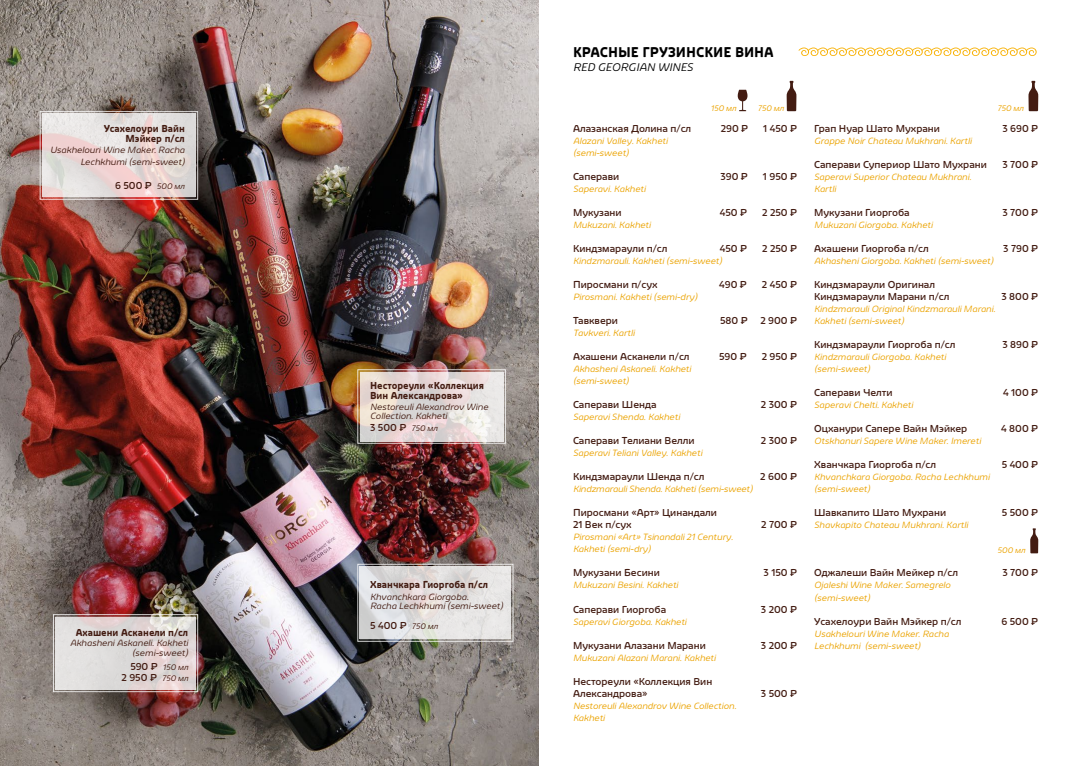
<style>
.page{position:relative;width:1078px;height:766px;background:#fff}
.page>*{position:absolute;margin:0;border:0;box-sizing:border-box;transform-origin:0 0}
.t1{font:700 14px "Hachoipury";color:#000}
.t2{font:italic 300 11px "Hachoipury";color:#000}
.t3{font:10px/12px "Hachoipury";color:#431c12}
.t4{font:700 10px/10px "Hachoipury";color:#431c12;text-align:right}
.t5{font:italic 300 9px/12px "Hachoipury";color:#eba300}
.t6{font:italic 300 9px/9px "Hachoipury";color:#431c12;text-align:right}
.t7{font:italic 300 8px "Hachoipury";color:#eba300}
.t8{font:italic 300 8px "Hachoipury";color:#431c12}
.s1{font-weight:300;font-style:italic;font-size:8px}
.s2{font-weight:400;font-style:normal;font-size:10px}
</style>
<div class="page">
<img style="left:0;top:0;width:539px;height:765px">
<svg style="left:786px;top:81px;width:10px;height:30px"></svg>
<svg style="left:737px;top:90px;width:10px;height:21px"></svg>
<svg style="left:1028px;top:81px;width:10px;height:30px"></svg>
<svg style="left:1030px;top:528px;width:8px;height:25px"></svg>
<svg style="left:798px;top:47px;width:238px;height:9px"></svg>
<svg style="left:39px;top:111px;width:159px;height:89px;background:#e3d5d3"></svg>
<div style="left:42px;top:114px;width:153px;height:83px;border:2px solid #fff"></div>
<svg style="left:53px;top:613px;width:145px;height:79px;background:#d8d0cf"></svg>
<div style="left:56px;top:616px;width:139px;height:73px;border:2px solid #fff"></div>
<svg style="left:357px;top:369px;width:149px;height:75px;background:#e0d3cf"></svg>
<div style="left:360px;top:372px;width:143px;height:69px;border:2px solid #fff"></div>
<svg style="left:357px;top:563px;width:156px;height:79px;background:#d8d6d5"></svg>
<div style="left:360px;top:566px;width:151px;height:73px;border:2px solid #fff"></div>
<p class="t4" style="left:104px;top:124px;width:82px">Усахелоури Вайн<br>Мэйкер п/сл</p>
<p class="t6" style="left:50px;top:145px;width:136px;line-height:11px">Usakhelouri Wine Maker. Racha<br>Lechkhumi (semi-sweet)</p>
<p class="t3" style="left:115px;top:179px;width:71px">6 500 ¤ <span class="s1">500 мл</span></p>
<p class="t4" style="left:76px;top:627px;width:114px">Ахашени Асканели п/сл</p>
<p class="t6" style="left:70px;top:638px;width:120px;line-height:10px">Akhasheni Askaneli. Kakheti (semi-sweet)</p>
<p class="t8" style="left:130px;top:662px;width:59px"><span class="s2">590 ¤</span> 150 мл</p>
<p class="t3" style="left:121px;top:671px;width:68px">2 950 ¤ <span class="s1">750 мл</span></p>
<p class="t4" style="left:370px;top:380px;width:115px;text-align:left">Нестореули «Коллекция<br>Вин Александрова»</p>
<p class="t6" style="left:370px;top:403px;width:120px;text-align:left">Nestoreuli Alexandrov Wine<br>Collection. Kakheti</p>
<p class="t3" style="left:370px;top:421px;width:69px">3 500 ¤ <span class="s1">750 мл</span></p>
<p class="t4" style="left:370px;top:579px;width:119px">Хванчкара Гиоргоба п/сл</p>
<p class="t6" style="left:370px;top:592px;width:135px;text-align:left">Khvanchkara Giorgoba.<br>Racha Lechkhumi (semi-sweet)</p>
<p class="t3" style="left:370px;top:619px;width:69px">5 400 ¤ <span class="s1">750 мл</span></p>
<h1 class="t1" style="left:573px;top:44px;width:202px">КРАСНЫЕ ГРУЗИНСКИЕ ВИНА</h1>
<p class="t2" style="left:573px;top:61px;width:122px">RED GEORGIAN WINES</p>
<p class="t7" style="left:710px;top:104px;width:27px">150 мл</p>
<p class="t7" style="left:757px;top:104px;width:28px">750 мл</p>
<p class="t7" style="left:997px;top:104px;width:28px">750 мл</p>
<p class="t3" style="left:573px;top:123px;width:120px">Алазанская Долина п/сл</p>
<p class="t3" style="left:720px;top:123px;width:29px">290 ¤</p>
<p class="t3" style="left:763px;top:123px;width:35px">1 450 ¤</p>
<p class="t5" style="left:573px;top:135px;width:96px">Alazani Valley. Kakheti (semi-sweet)</p>
<p class="t3" style="left:573px;top:171px;width:48px">Саперави</p>
<p class="t3" style="left:720px;top:171px;width:29px">390 ¤</p>
<p class="t3" style="left:762px;top:171px;width:36px">1 950 ¤</p>
<p class="t5" style="left:573px;top:183px;width:74px">Saperavi. Kakheti</p>
<p class="t3" style="left:573px;top:207px;width:50px">Мукузани</p>
<p class="t3" style="left:719px;top:207px;width:29px">450 ¤</p>
<p class="t3" style="left:762px;top:207px;width:36px">2 250 ¤</p>
<p class="t5" style="left:573px;top:219px;width:79px">Mukuzani. Kakheti</p>
<p class="t3" style="left:573px;top:243px;width:96px">Киндзмараули п/сл</p>
<p class="t3" style="left:719px;top:243px;width:29px">450 ¤</p>
<p class="t3" style="left:762px;top:243px;width:36px">2 250 ¤</p>
<p class="t5" style="left:573px;top:255px;width:151px">Kindzmarauli. Kakheti (semi-sweet)</p>
<p class="t3" style="left:573px;top:279px;width:86px">Пиросмани п/сух</p>
<p class="t3" style="left:719px;top:279px;width:29px">490 ¤</p>
<p class="t3" style="left:761px;top:279px;width:37px">2 450 ¤</p>
<p class="t5" style="left:573px;top:291px;width:126px">Pirosmani. Kakheti (semi-dry)</p>
<p class="t3" style="left:573px;top:315px;width:46px">Тавквери</p>
<p class="t3" style="left:720px;top:315px;width:29px">580 ¤</p>
<p class="t3" style="left:760px;top:315px;width:38px">2 900 ¤</p>
<p class="t5" style="left:573px;top:327px;width:63px">Tavkveri. Kartli</p>
<p class="t3" style="left:573px;top:351px;width:118px">Ахашени Асканели п/сл</p>
<p class="t3" style="left:719px;top:351px;width:29px">590 ¤</p>
<p class="t3" style="left:761px;top:351px;width:37px">2 950 ¤</p>
<p class="t5" style="left:573px;top:363px;width:120px">Akhasheni Askaneli. Kakheti (semi-sweet)</p>
<p class="t3" style="left:573px;top:399px;width:85px">Саперави Шенда</p>
<p class="t3" style="left:760px;top:399px;width:38px">2 300 ¤</p>
<p class="t5" style="left:573px;top:411px;width:108px">Saperavi Shenda. Kakheti</p>
<p class="t3" style="left:573px;top:435px;width:123px">Саперави Телиани Велли</p>
<p class="t3" style="left:760px;top:435px;width:38px">2 300 ¤</p>
<p class="t5" style="left:573px;top:447px;width:131px">Saperavi Teliani Valley. Kakheti</p>
<p class="t3" style="left:573px;top:471px;width:133px">Киндзмараули Шенда п/сл</p>
<p class="t3" style="left:760px;top:471px;width:38px">2 600 ¤</p>
<p class="t5" style="left:573px;top:483px;width:181px">Kindzmarauli Shenda. Kakheti (semi-sweet)</p>
<p class="t3" style="left:573px;top:507px;width:145px">Пиросмани «Арт» Цинандали<br>21 Век п/сух</p>
<p class="t3" style="left:761px;top:519px;width:37px">2 700 ¤</p>
<p class="t5" style="left:573px;top:531px;width:161px">Pirosmani «Art» Tsinandali 21 Century.<br>Kakheti (semi-dry)</p>
<p class="t3" style="left:573px;top:567px;width:88px">Мукузани Бесини</p>
<p class="t3" style="left:763px;top:567px;width:35px">3 150 ¤</p>
<p class="t5" style="left:573px;top:579px;width:107px">Mukuzani Besini. Kakheti</p>
<p class="t3" style="left:573px;top:603px;width:95px">Саперави Гиоргоба</p>
<p class="t3" style="left:760px;top:603px;width:38px">3 200 ¤</p>
<p class="t5" style="left:573px;top:615px;width:115px">Saperavi Giorgoba. Kakheti</p>
<p class="t3" style="left:573px;top:639px;width:134px">Мукузани Алазани Марани</p>
<p class="t3" style="left:760px;top:639px;width:38px">3 200 ¤</p>
<p class="t5" style="left:573px;top:651px;width:144px">Mukuzani Alazani Marani. Kakheti</p>
<p class="t3" style="left:573px;top:675px;width:141px">Нестореули «Коллекция Вин<br>Александрова»</p>
<p class="t3" style="left:760px;top:687px;width:38px">3 500 ¤</p>
<p class="t5" style="left:573px;top:699px;width:165px">Nestoreuli Alexandrov Wine Collection.<br>Kakheti</p>
<p class="t3" style="left:814px;top:123px;width:127px">Грап Нуар Шато Мухрани</p>
<p class="t3" style="left:1002px;top:123px;width:37px">3 690 ¤</p>
<p class="t5" style="left:814px;top:135px;width:159px">Grappe Noir Chateau Mukhrani. Kartli</p>
<p class="t3" style="left:814px;top:159px;width:174px">Саперави Супериор Шато Мухрани</p>
<p class="t3" style="left:1002px;top:159px;width:37px">3 700 ¤</p>
<p class="t5" style="left:814px;top:171px;width:159px">Saperavi Superior Chateau Mukhrani.<br>Kartli</p>
<p class="t3" style="left:814px;top:207px;width:97px">Мукузани Гиоргоба</p>
<p class="t3" style="left:1002px;top:207px;width:37px">3 700 ¤</p>
<p class="t5" style="left:814px;top:219px;width:120px">Mukuzani Giorgoba. Kakheti</p>
<p class="t3" style="left:814px;top:243px;width:116px">Ахашени Гиоргоба п/сл</p>
<p class="t3" style="left:1003px;top:243px;width:36px">3 790 ¤</p>
<p class="t5" style="left:814px;top:255px;width:181px">Akhasheni Giorgoba. Kakheti (semi-sweet)</p>
<p class="t3" style="left:814px;top:279px;width:137px">Киндзмараули Оригинал<br>Киндзмараули Марани п/сл</p>
<p class="t3" style="left:1001px;top:291px;width:38px">3 800 ¤</p>
<p class="t5" style="left:814px;top:303px;width:183px">Kindzmarauli Original Kindzmarauli Marani.<br>Kakheti (semi-sweet)</p>
<p class="t3" style="left:814px;top:339px;width:143px">Киндзмараули Гиоргоба п/сл</p>
<p class="t3" style="left:1002px;top:339px;width:37px">3 890 ¤</p>
<p class="t5" style="left:814px;top:351px;width:133px">Kindzmarauli Giorgoba. Kakheti (semi-sweet)</p>
<p class="t3" style="left:814px;top:387px;width:80px">Саперави Челти</p>
<p class="t3" style="left:1002px;top:387px;width:37px">4 100 ¤</p>
<p class="t5" style="left:814px;top:399px;width:100px">Saperavi Chelti. Kakheti</p>
<p class="t3" style="left:814px;top:423px;width:154px">Оцханури Сапере Вайн Мэйкер</p>
<p class="t3" style="left:1000px;top:423px;width:39px">4 800 ¤</p>
<p class="t5" style="left:814px;top:435px;width:168px">Otskhanuri Sapere Wine Maker. Imereti</p>
<p class="t3" style="left:814px;top:459px;width:124px">Хванчкара Гиоргоба п/сл</p>
<p class="t3" style="left:1001px;top:459px;width:38px">5 400 ¤</p>
<p class="t5" style="left:814px;top:471px;width:177px">Khvanchkara Giorgoba. Racha Lechkhumi (semi-sweet)</p>
<p class="t3" style="left:814px;top:507px;width:133px">Шавкапито Шато Мухрани</p>
<p class="t3" style="left:1001px;top:507px;width:38px">5 500 ¤</p>
<p class="t5" style="left:814px;top:519px;width:155px">Shavkapito Chateau Mukhrani. Kartli</p>
<p class="t3" style="left:814px;top:567px;width:145px">Оджалеши Вайн Мейкер п/сл</p>
<p class="t3" style="left:1002px;top:567px;width:37px">3 700 ¤</p>
<p class="t5" style="left:814px;top:579px;width:138px">Ojaleshi Wine Maker. Samegrelo (semi-sweet)</p>
<p class="t3" style="left:814px;top:615px;width:149px">Усахелоури Вайн Мэйкер п/сл</p>
<p class="t3" style="left:1001px;top:615px;width:38px">6 500 ¤</p>
<p class="t5" style="left:814px;top:627px;width:136px">Usakhelouri Wine Maker. Racha<br>Lechkhumi (semi-sweet)</p>
<p class="t7" style="left:997px;top:546px;width:29px">500 мл</p>
</div>
